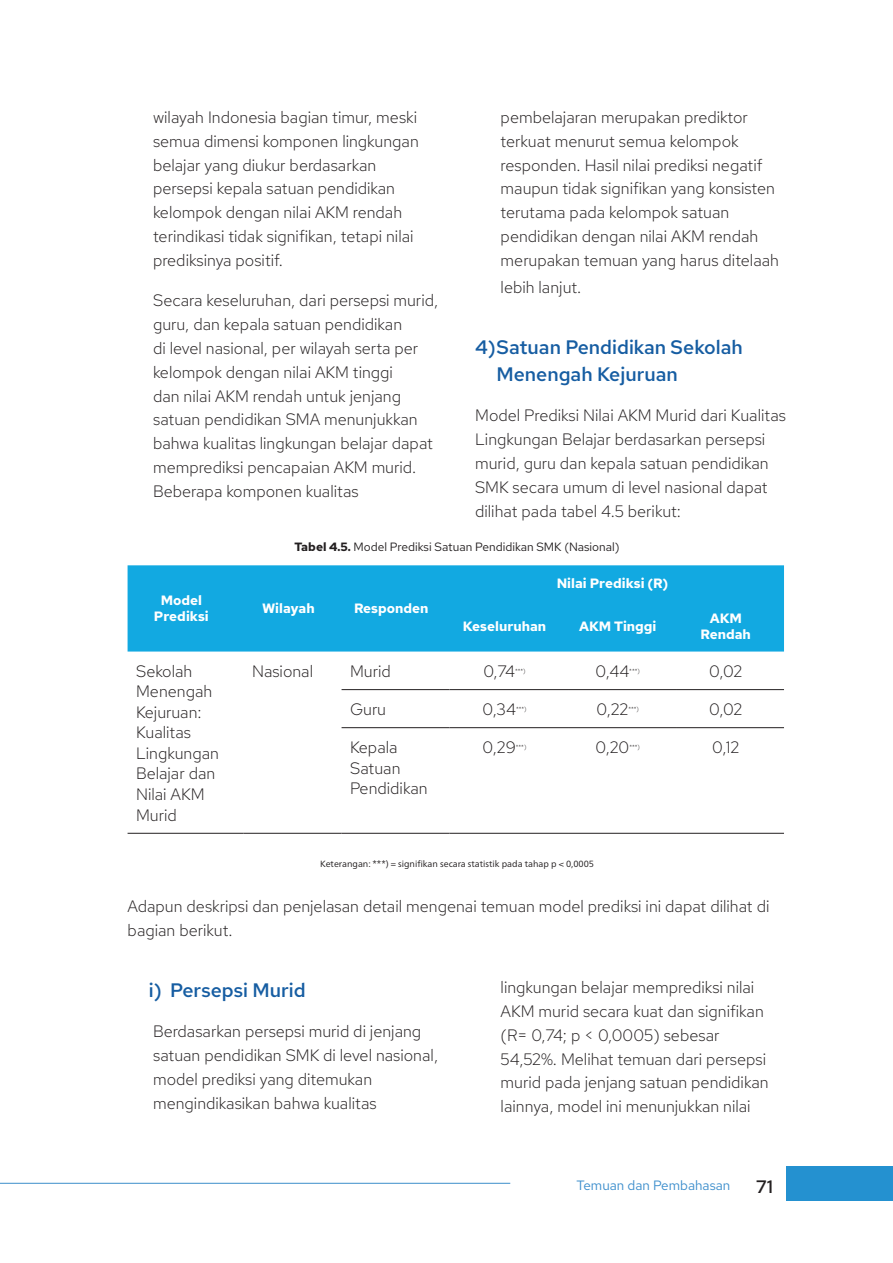
<style>
.page{position:relative;width:893px;height:1263px;background:#fff}
.page>*{position:absolute;margin:0;border:0;box-sizing:border-box;transform-origin:0 0}
.t1{font:600 19.5px/27px "Red Hat Text";color:#165da2}
.t2{font:500 18px "Red Hat Text";color:#231f20}
.P2_Medium{font:300 16.5px/23.7px "Red Hat Text";color:#231f20}
.P1_Medium{font:300 16.5px/23.7px "Red Hat Text";color:#231f20}
.Body{font:300 16.5px/20.5px "Red Hat Text";color:#231f20}
.Table_tittle{font:700 13.5px/16.2px "Red Hat Text";color:#fff;text-align:center}
.t3{font:13.5px "Red Hat Text";color:#3c8ecc}
.t4{font:12px "Red Hat Text";color:#231f20}
.caption_sumber{font:9px "Neue Frutiger World";color:#231f20}
.Body-2{font:300 6.15px "Red Hat Text";color:#231f20}
.s1{font-weight:700}
</style>
<div class="page">
<div style="left:787px;top:1166px;width:106px;height:34px;background:#2491d0"></div>
<hr style="left:0;top:1183px;width:510px;height:1px;background:#3c8eca">
<div style="left:128px;top:565px;width:656px;height:86px;background:#12a9e1"></div>
<hr style="left:342px;top:689px;width:108px;height:1px;background:#231f20">
<hr style="left:450px;top:689px;width:118px;height:1px;background:#231f20">
<hr style="left:568px;top:689px;width:108px;height:1px;background:#231f20">
<hr style="left:676px;top:689px;width:108px;height:1px;background:#231f20">
<hr style="left:342px;top:727px;width:108px;height:1px;background:#231f20">
<hr style="left:450px;top:727px;width:118px;height:1px;background:#231f20">
<hr style="left:568px;top:727px;width:108px;height:1px;background:#231f20">
<hr style="left:676px;top:727px;width:108px;height:1px;background:#231f20">
<hr style="left:128px;top:833px;width:116px;height:1px;background:#231f20">
<hr style="left:244px;top:833px;width:98px;height:1px;background:#231f20">
<hr style="left:342px;top:833px;width:108px;height:1px;background:#231f20">
<hr style="left:450px;top:833px;width:118px;height:1px;background:#231f20">
<hr style="left:568px;top:833px;width:108px;height:1px;background:#231f20">
<hr style="left:676px;top:833px;width:108px;height:1px;background:#231f20">
<p class="P2_Medium" style="left:153px;top:105px;width:267px">wilayah Indonesia bagian timur, meski semua dimensi komponen lingkungan belajar yang diukur berdasarkan persepsi kepala satuan pendidikan kelompok dengan nilai AKM rendah terindikasi tidak signifikan, tetapi nilai prediksinya positif.</p>
<p class="P2_Medium" style="left:153px;top:289px;width:287px">Secara keseluruhan, dari persepsi murid, guru, dan kepala satuan pendidikan<br>di level nasional, per wilayah serta per kelompok dengan nilai AKM tinggi<br>dan nilai AKM rendah untuk jenjang satuan pendidikan SMA menunjukkan bahwa kualitas lingkungan belajar dapat memprediksi pencapaian AKM murid.<br>Beberapa komponen kualitas</p>
<p class="P2_Medium" style="left:501px;top:105px;width:280px">pembelajaran merupakan prediktor terkuat menurut semua kelompok responden. Hasil nilai prediksi negatif maupun tidak signifikan yang konsisten terutama pada kelompok satuan pendidikan dengan nilai AKM rendah merupakan temuan yang harus ditelaah</p>
<p class="P2_Medium" style="left:501px;top:275px;width:82px">lebih lanjut.</p>
<p class="t1" style="left:496px;top:333px;width:248px;text-indent:-21px">4)Satuan Pendidikan Sekolah<br>Menengah Kejuruan</p>
<p class="P1_Medium" style="left:475px;top:404px;width:312px">Model Prediksi Nilai AKM Murid dari Kualitas Lingkungan Belajar berdasarkan persepsi murid, guru dan kepala satuan pendidikan SMK secara umum di level nasional dapat dilihat pada tabel 4.5 berikut:</p>
<p class="t4" style="left:295px;top:539px;width:327px"><span class="s1">Tabel 4.5.</span> Model Prediksi Satuan Pendidikan SMK (Nasional)</p>
<p class="Table_tittle" style="left:154px;top:592px;width:56px">Model<br>Prediksi</p>
<p class="Table_tittle" style="left:262px;top:600px;width:54px">Wilayah</p>
<p class="Table_tittle" style="left:354px;top:600px;width:76px">Responden</p>
<p class="Table_tittle" style="left:557px;top:574px;width:113px">Nilai Prediksi (R)</p>
<p class="Table_tittle" style="left:463px;top:618px;width:85px">Keseluruhan</p>
<p class="Table_tittle" style="left:579px;top:618px;width:79px">AKM Tinggi</p>
<p class="Table_tittle" style="left:701px;top:609px;width:52px">AKM<br>Rendah</p>
<p class="Body" style="left:136px;top:660px;width:84px">Sekolah<br>Menengah<br>Kejuruan:<br>Kualitas<br>Lingkungan<br>Belajar dan<br>Nilai AKM<br>Murid</p>
<p class="Body" style="left:252px;top:660px;width:62px">Nasional</p>
<p class="Body" style="left:350px;top:660px;width:42px">Murid</p>
<p class="Body" style="left:483px;top:660px;width:33px">0,74</p>
<p class="Body-2" style="left:515px;top:667px;width:12px">***)</p>
<p class="Body" style="left:596px;top:660px;width:35px">0,44</p>
<p class="Body-2" style="left:629px;top:667px;width:12px">***)</p>
<p class="Body" style="left:709px;top:660px;width:34px">0,02</p>
<p class="Body" style="left:350px;top:698px;width:38px">Guru</p>
<p class="Body" style="left:482px;top:698px;width:35px">0,34</p>
<p class="Body-2" style="left:516px;top:705px;width:12px">***)</p>
<p class="Body" style="left:596px;top:698px;width:33px">0,22</p>
<p class="Body-2" style="left:628px;top:705px;width:12px">***)</p>
<p class="Body" style="left:709px;top:698px;width:34px">0,02</p>
<p class="Body" style="left:350px;top:737px;width:79px">Kepala<br>Satuan<br>Pendidikan</p>
<p class="Body" style="left:483px;top:737px;width:35px">0,29</p>
<p class="Body-2" style="left:516px;top:743px;width:12px">***)</p>
<p class="Body" style="left:595px;top:737px;width:35px">0,20</p>
<p class="Body-2" style="left:629px;top:743px;width:12px">***)</p>
<p class="Body" style="left:712px;top:737px;width:29px">0,12</p>
<p class="caption_sumber" style="left:320px;top:856px;width:275px">Keterangan: ***) = signifikan secara statistik pada tahap p &lt; 0,0005</p>
<p class="P1_Medium" style="left:128px;top:894px;width:643px">Adapun deskripsi dan penjelasan detail mengenai temuan model prediksi ini dapat dilihat di bagian berikut.</p>
<p class="t1" style="left:149px;top:976px;width:158px">i) Persepsi Murid</p>
<p class="P2_Medium" style="left:153px;top:1019px;width:287px">Berdasarkan persepsi murid di jenjang satuan pendidikan SMK di level nasional, model prediksi yang ditemukan mengindikasikan bahwa kualitas</p>
<p class="P2_Medium" style="left:501px;top:975px;width:269px">lingkungan belajar memprediksi nilai AKM murid secara kuat dan signifikan (R= 0,74; p &lt; 0,0005) sebesar 54,52%. Melihat temuan dari persepsi murid pada jenjang satuan pendidikan lainnya, model ini menunjukkan nilai</p>
<p class="t3" style="left:576px;top:1177px;width:155px">Temuan dan Pembahasan</p>
<p class="t2" style="left:756px;top:1174px;width:18px">71</p>
</div>
